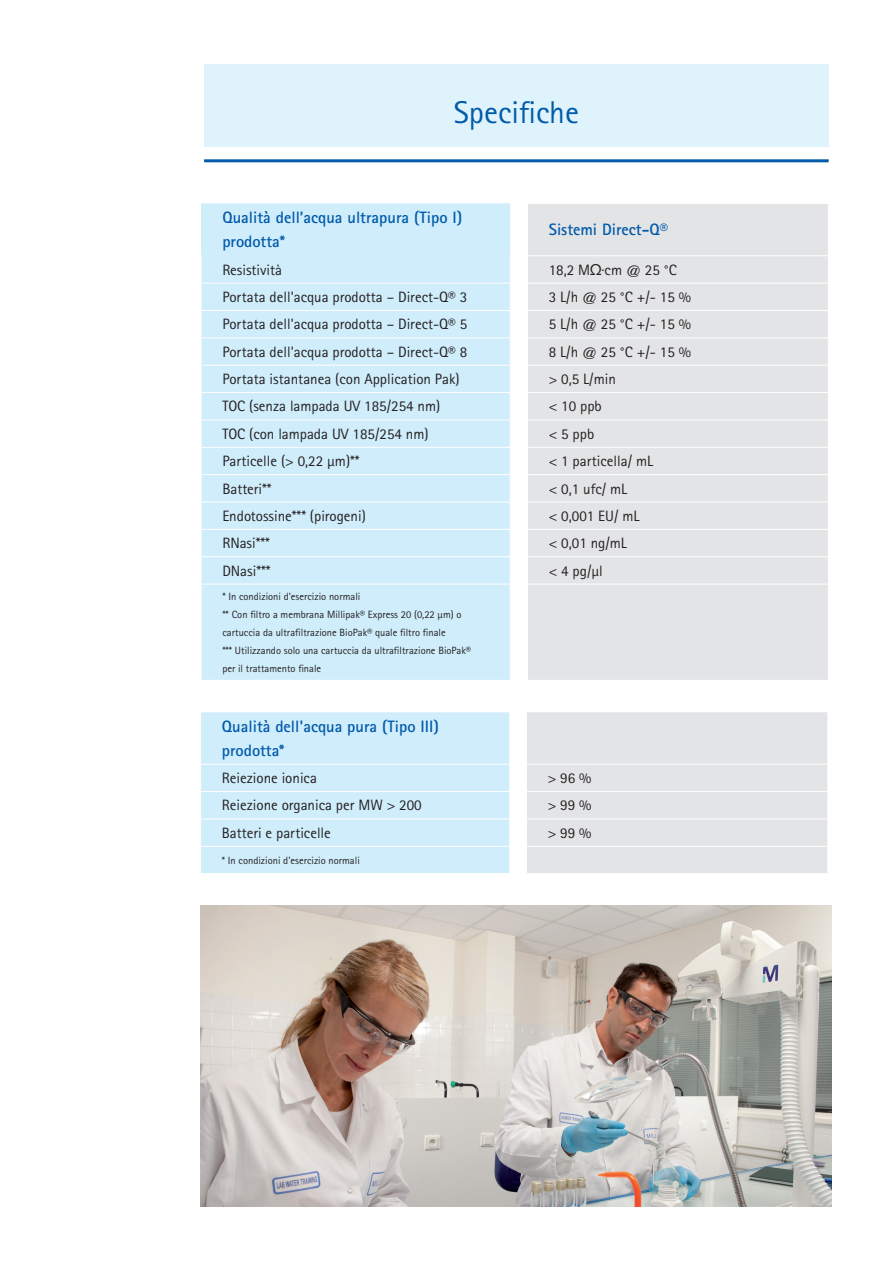
<style>
.page{position:relative;width:893px;height:1263px;background:#fff}
.page>*{position:absolute;margin:0;border:0;box-sizing:border-box;transform-origin:0 0}
.t1{font:31.5px "Merck Sans Serif Pro";color:#015aaa}
.t2{font:700 16.5px/24px "Merck Sans Serif Pro";color:#015aaa}
.t3{font:15px "Merck Sans Serif Pro";color:#231f20}
.t4{font:10.5px/18px "Merck Sans Serif Pro";color:#231f20}
</style>
<div class="page">
<div style="left:201px;top:203px;width:309px;height:477px;background:#d0edfb"></div>
<div style="left:528px;top:204px;width:300px;height:476px;background:#e3e4e6"></div>
<hr style="left:527px;top:255px;width:302px;height:1px;background:#fff">
<hr style="left:201px;top:283px;width:309px;height:1px;background:#fff">
<hr style="left:527px;top:283px;width:302px;height:1px;background:#fff">
<hr style="left:201px;top:310px;width:309px;height:1px;background:#fff">
<hr style="left:527px;top:310px;width:302px;height:1px;background:#fff">
<hr style="left:201px;top:337px;width:309px;height:1px;background:#fff">
<hr style="left:527px;top:337px;width:302px;height:1px;background:#fff">
<hr style="left:201px;top:365px;width:309px;height:1px;background:#fff">
<hr style="left:527px;top:365px;width:302px;height:1px;background:#fff">
<hr style="left:201px;top:392px;width:309px;height:1px;background:#fff">
<hr style="left:527px;top:392px;width:302px;height:1px;background:#fff">
<hr style="left:201px;top:419px;width:309px;height:1px;background:#fff">
<hr style="left:527px;top:419px;width:302px;height:1px;background:#fff">
<hr style="left:201px;top:447px;width:309px;height:1px;background:#fff">
<hr style="left:527px;top:447px;width:302px;height:1px;background:#fff">
<hr style="left:201px;top:474px;width:309px;height:1px;background:#fff">
<hr style="left:527px;top:474px;width:302px;height:1px;background:#fff">
<hr style="left:201px;top:502px;width:309px;height:1px;background:#fff">
<hr style="left:527px;top:502px;width:302px;height:1px;background:#fff">
<hr style="left:201px;top:529px;width:309px;height:1px;background:#fff">
<hr style="left:527px;top:529px;width:302px;height:1px;background:#fff">
<svg style="left:201px;top:256px;width:1px;height:328px"></svg>
<hr style="left:201px;top:556px;width:309px;height:1px;background:#fff">
<hr style="left:527px;top:556px;width:302px;height:1px;background:#fff">
<hr style="left:201px;top:584px;width:1px;height:96px;background:#fff">
<hr style="left:201px;top:584px;width:309px;height:1px;background:#fff">
<hr style="left:527px;top:584px;width:302px;height:1px;background:#fff">
<div style="left:204px;top:65px;width:625px;height:82px;background:#def3fc"></div>
<hr style="left:204px;top:159px;width:625px;height:3px;background:#015aaa">
<div style="left:201px;top:712px;width:308px;height:161px;background:#d0edfb"></div>
<div style="left:527px;top:712px;width:300px;height:161px;background:#e3e4e6"></div>
<hr style="left:200px;top:764px;width:310px;height:1px;background:#fff">
<hr style="left:526px;top:764px;width:302px;height:1px;background:#fff">
<hr style="left:200px;top:791px;width:310px;height:1px;background:#fff">
<hr style="left:526px;top:791px;width:302px;height:1px;background:#fff">
<hr style="left:200px;top:818px;width:310px;height:1px;background:#fff">
<hr style="left:526px;top:818px;width:302px;height:1px;background:#fff">
<hr style="left:200px;top:846px;width:310px;height:1px;background:#fff">
<svg style="left:509px;top:764px;width:1px;height:109px"></svg>
<hr style="left:526px;top:846px;width:302px;height:1px;background:#fff">
<img style="left:201px;top:905px;width:631px;height:301px">
<p class="t1" style="left:454px;top:94px;width:127px">Specifiche</p>
<p class="t2" style="left:222px;top:206px;width:241px">Qualità dell’acqua ultrapura (Tipo I) prodotta*</p>
<p class="t2" style="left:549px;top:218px;width:121px">Sistemi Direct-Q®</p>
<p class="t3" style="left:222px;top:261px;width:61px">Resistività</p>
<p class="t3" style="left:549px;top:261px;width:130px">18,2 MΩ·cm @ 25 °C</p>
<p class="t3" style="left:222px;top:288px;width:246px">Portata dell'acqua prodotta – Direct-Q® 3</p>
<p class="t3" style="left:549px;top:288px;width:144px">3 L/h @ 25 °C +/- 15 %</p>
<p class="t3" style="left:222px;top:315px;width:246px">Portata dell'acqua prodotta – Direct-Q® 5</p>
<p class="t3" style="left:549px;top:315px;width:144px">5 L/h @ 25 °C +/- 15 %</p>
<p class="t3" style="left:222px;top:343px;width:246px">Portata dell'acqua prodotta – Direct-Q® 8</p>
<p class="t3" style="left:549px;top:343px;width:144px">8 L/h @ 25 °C +/- 15 %</p>
<p class="t3" style="left:222px;top:370px;width:239px">Portata istantanea (con Application Pak)</p>
<p class="t3" style="left:549px;top:370px;width:69px">&gt; 0,5 L/min</p>
<p class="t3" style="left:222px;top:397px;width:219px">TOC (senza lampada UV 185/254 nm)</p>
<p class="t3" style="left:549px;top:397px;width:55px">&lt; 10 ppb</p>
<p class="t3" style="left:222px;top:425px;width:208px">TOC (con lampada UV 185/254 nm)</p>
<p class="t3" style="left:549px;top:425px;width:47px">&lt; 5 ppb</p>
<p class="t3" style="left:222px;top:452px;width:139px">Particelle (&gt; 0,22 µm)**</p>
<p class="t3" style="left:549px;top:452px;width:106px">&lt; 1 particella/ mL</p>
<p class="t3" style="left:222px;top:479px;width:51px">Batteri**</p>
<p class="t3" style="left:549px;top:479px;width:80px">&lt; 0,1 ufc/ mL</p>
<p class="t3" style="left:222px;top:507px;width:145px">Endotossine*** (pirogeni)</p>
<p class="t3" style="left:549px;top:507px;width:92px">&lt; 0,001 EU/ mL</p>
<p class="t3" style="left:222px;top:534px;width:49px">RNasi***</p>
<p class="t3" style="left:549px;top:534px;width:80px">&lt; 0,01 ng/mL</p>
<p class="t3" style="left:222px;top:562px;width:50px">DNasi***</p>
<p class="t3" style="left:549px;top:562px;width:56px">&lt; 4 pg/µl</p>
<p class="t4" style="left:222px;top:587px;width:140px">* In condizioni d'esercizio normali</p>
<p class="t4" style="left:222px;top:605px;width:241px">** Con filtro a membrana Millipak® Express 20 (0,22 µm) o cartuccia da ultrafiltrazione BioPak® quale filtro finale</p>
<p class="t4" style="left:222px;top:641px;width:250px">*** Utilizzando solo una cartuccia da ultrafiltrazione BioPak® per il trattamento finale</p>
<p class="t2" style="left:222px;top:714px;width:219px">Qualità dell'acqua pura (Tipo III) prodotta*</p>
<p class="t3" style="left:222px;top:769px;width:97px">Reiezione ionica</p>
<p class="t3" style="left:548px;top:769px;width:45px">&gt; 96 %</p>
<p class="t3" style="left:222px;top:796px;width:201px">Reiezione organica per MW &gt; 200</p>
<p class="t3" style="left:548px;top:796px;width:45px">&gt; 99 %</p>
<p class="t3" style="left:222px;top:824px;width:111px">Batteri e particelle</p>
<p class="t3" style="left:548px;top:824px;width:45px">&gt; 99 %</p>
<p class="t4" style="left:222px;top:851px;width:140px">* In condizioni d'esercizio normali</p>
</div>
